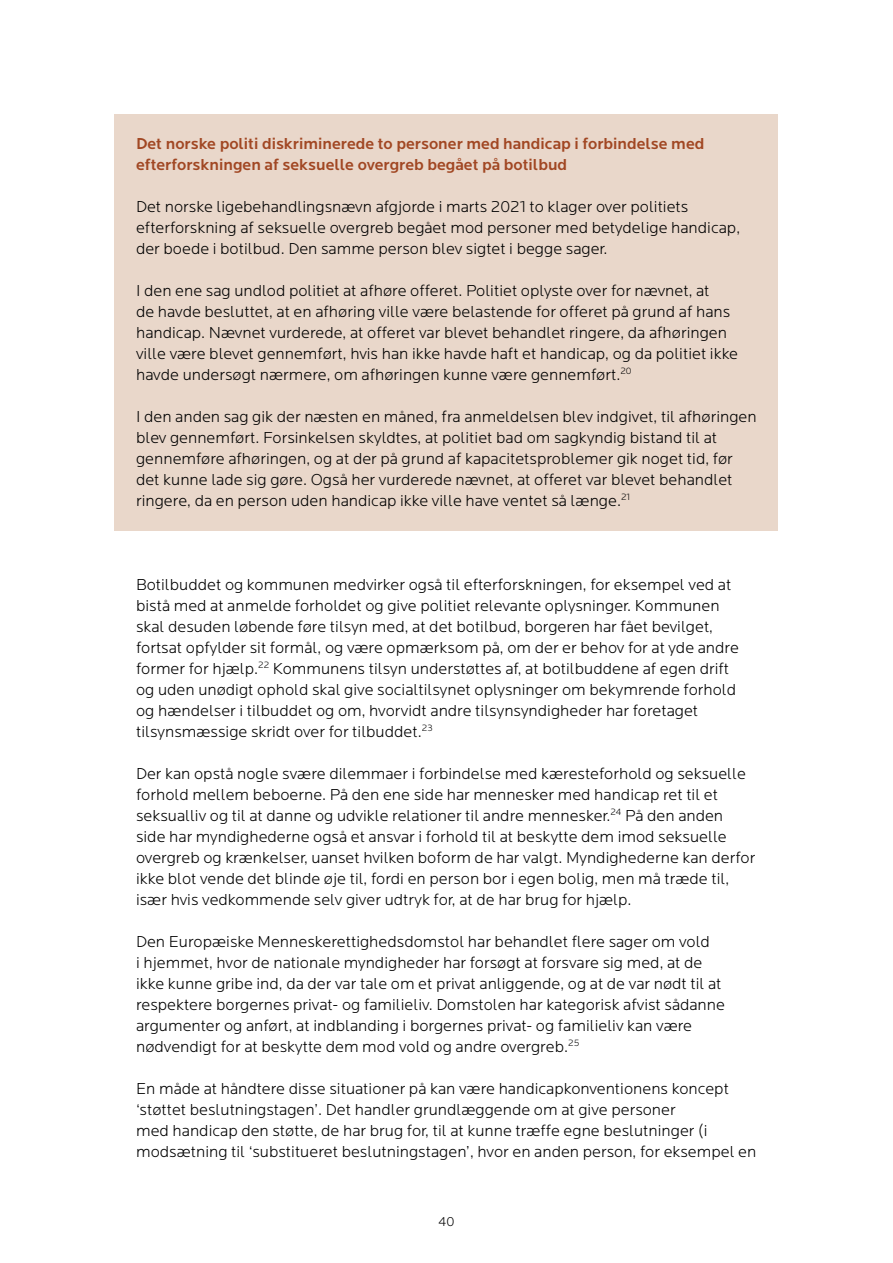
<style>
.page{position:relative;width:893px;height:1263px;background:#fff}
.page>*{position:absolute;margin:0;border:0;box-sizing:border-box;transform-origin:0 0}
.Body_text{font:300 16.5px/21px "Locator";color:#000}
.Factboxes_Factbox_1{font:300 16.5px/21px "Locator";color:#000}
.Factboxes_Factbox_1-2{font:500 16.5px/21px "Locator";color:#a14723}
.t1{font:300 13.5px "Locator";color:#000}
</style>
<div class="page">
<div style="left:115px;top:115px;width:663px;height:80px;background:#e9d7ca"></div>
<div style="left:115px;top:178px;width:663px;height:101px;background:#e9d7ca"></div>
<div style="left:115px;top:262px;width:663px;height:143px;background:#e9d7ca"></div>
<div style="left:115px;top:388px;width:663px;height:143px;background:#e9d7ca"></div>
<p class="Factboxes_Factbox_1-2" style="left:136px;top:133px;width:570px">Det norske politi diskriminerede to personer med handicap i forbindelse med efterforskningen af seksuelle overgreb begået på botilbud</p>
<p class="Factboxes_Factbox_1" style="left:136px;top:196px;width:606px">Det norske ligebehandlingsnævn afgjorde i marts 2021 to klager over politiets efterforskning af seksuelle overgreb begået mod personer med betydelige handicap, der boede i botilbud. Den samme person blev sigtet i begge sager.</p>
<p class="Factboxes_Factbox_1" style="left:136px;top:280px;width:604px">I den ene sag undlod politiet at afhøre offeret. Politiet oplyste over for nævnet, at<br>de havde besluttet, at en afhøring ville være belastende for offeret på grund af hans handicap. Nævnet vurderede, at offeret var blevet behandlet ringere, da afhøringen ville være blevet gennemført, hvis han ikke havde haft et handicap, og da politiet ikke havde undersøgt nærmere, om afhøringen kunne være gennemført.<sup>20</sup></p>
<p class="Factboxes_Factbox_1" style="left:136px;top:406px;width:622px">I den anden sag gik der næsten en måned, fra anmeldelsen blev indgivet, til afhøringen blev gennemført. Forsinkelsen skyldtes, at politiet bad om sagkyndig bistand til at gennemføre afhøringen, og at der på grund af kapacitetsproblemer gik noget tid, før det kunne lade sig gøre. Også her vurderede nævnet, at offeret var blevet behandlet ringere, da en person uden handicap ikke ville have ventet så længe.<sup>21</sup></p>
<p class="Body_text" style="left:136px;top:574px;width:604px">Botilbuddet og kommunen medvirker også til efterforskningen, for eksempel ved at bistå med at anmelde forholdet og give politiet relevante oplysninger. Kommunen skal desuden løbende føre tilsyn med, at det botilbud, borgeren har fået bevilget, fortsat opfylder sit formål, og være opmærksom på, om der er behov for at yde andre former for hjælp.<sup>22</sup> Kommunens tilsyn understøttes af, at botilbuddene af egen drift og uden unødigt ophold skal give socialtilsynet oplysninger om bekymrende forhold og hændelser i tilbuddet og om, hvorvidt andre tilsynsyndigheder har foretaget tilsynsmæssige skridt over for tilbuddet.<sup>23</sup></p>
<p class="Body_text" style="left:136px;top:763px;width:621px">Der kan opstå nogle svære dilemmaer i forbindelse med kæresteforhold og seksuelle forhold mellem beboerne. På den ene side har mennesker med handicap ret til et seksualliv og til at danne og udvikle relationer til andre mennesker.<sup>24</sup> På den anden side har myndighederne også et ansvar i forhold til at beskytte dem imod seksuelle overgreb og krænkelser, uanset hvilken boform de har valgt. Myndighederne kan derfor ikke blot vende det blinde øje til, fordi en person bor i egen bolig, men må træde til, især hvis vedkommende selv giver udtryk for, at de har brug for hjælp.</p>
<p class="Body_text" style="left:136px;top:931px;width:590px">Den Europæiske Menneskerettighedsdomstol har behandlet flere sager om vold<br>i hjemmet, hvor de nationale myndigheder har forsøgt at forsvare sig med, at de ikke kunne gribe ind, da der var tale om et privat anliggende, og at de var nødt til at respektere borgernes privat- og familieliv. Domstolen har kategorisk afvist sådanne argumenter og anført, at indblanding i borgernes privat- og familieliv kan være nødvendigt for at beskytte dem mod vold og andre overgreb.<sup>25</sup></p>
<p class="Body_text" style="left:136px;top:1078px;width:622px">En måde at håndtere disse situationer på kan være handicapkonventionens koncept ‘støttet beslutningstagen’. Det handler grundlæggende om at give personer<br>med handicap den støtte, de har brug for, til at kunne træffe egne beslutninger (i modsætning til ‘substitueret beslutningstagen’, hvor en anden person, for eksempel en</p>
<p class="t1" style="left:439px;top:1215px;width:17px">40</p>
</div>
